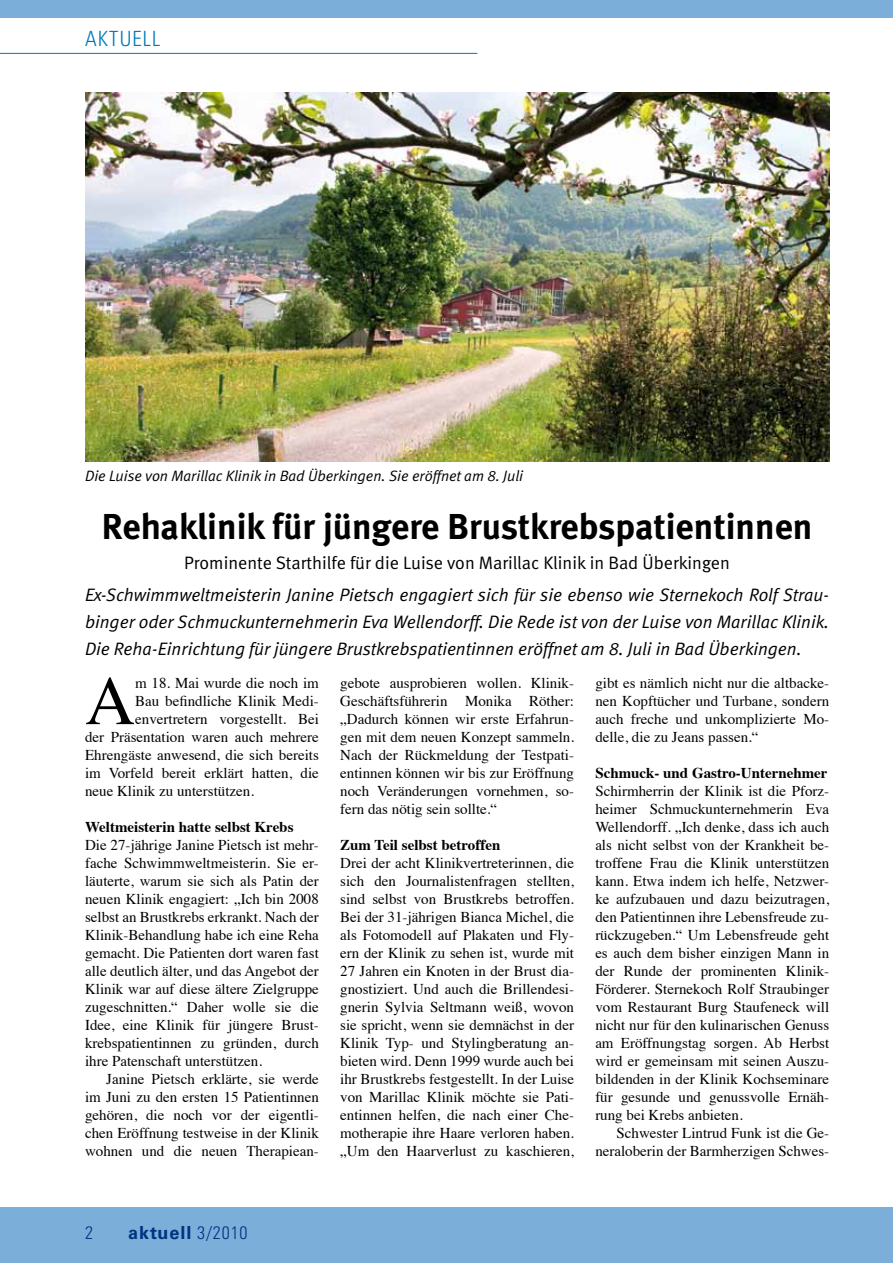
<style>
.page{position:relative;width:893px;height:1263px;background:#fff}
.page>*{position:absolute;margin:0;border:0;box-sizing:border-box;transform-origin:0 0}
.t1{font:69.45px "Times";color:#000}
.t2{font:700 36px "Meta";color:#000}
.t3{font:300 condensed 21px "Univers";letter-spacing:.05em;color:#0078bb}
.t4{font:italic 18px/27px "Meta Normal";color:#000;text-align:justify}
.t5{font:18px "Meta Normal";color:#000}
.t6{font:700 18px "Univers";letter-spacing:.05em;color:#003382}
.t7{font:300 condensed 18px "Univers";color:#003382}
.t8{font:15px/18px "Times";color:#000;text-align:justify}
.t9{font:700 15px "Times";color:#000}
.t10{font:italic 15px "Meta Normal";color:#000}
.s1{font-weight:300;font-stretch:condensed}
</style>
<div class="page">
<div style="left:0;top:1208px;width:893px;height:55px;background:#7bafda"></div>
<div style="left:0;top:0;width:893px;height:17px;background:#7bafda"></div>
<hr style="left:0;top:53px;width:477px;height:1px;background:#0078bb">
<img style="left:85px;top:93px;width:744px;height:369px">
<h3 class="t3" style="left:85px;top:26px;width:77px">AKTUELL</h3>
<p class="t10" style="left:85px;top:467px;width:440px">Die Luise von Marillac Klinik in Bad Überkingen. Sie eröffnet am 8. Juli</p>
<h2 class="t2" style="left:102px;top:505px;width:712px">Rehaklinik für jüngere Brustkrebspatientinnen</h2>
<p class="t5" style="left:184px;top:553px;width:547px">Prominente Starthilfe für die Luise von Marillac Klinik in Bad Überkingen</p>
<p class="t4" style="left:85px;top:581px;width:746px">Ex-Schwimmweltmeisterin Janine Pietsch engagiert sich für sie ebenso wie Sternekoch Rolf Strau&shy;binger oder Schmuckunternehmerin Eva Wellendorff. Die Rede ist von der Luise von Marillac Klinik.<br>Die Reha-Einrichtung für jüngere Brustkrebspatientinnen eröffnet am 8. Juli in Bad Überkingen.</p>
<h1 class="t1" style="left:85px;top:636px;width:52px">A</h1>
<p class="t8" style="left:135px;top:673px;width:185px">m 18. Mai wurde die noch im</p>
<p class="t8" style="left:135px;top:691px;width:185px">Bau befindliche Klinik Medi-</p>
<p class="t8" style="left:135px;top:709px;width:185px">envertretern vorgestellt. Bei</p>
<p class="t8" style="left:85px;top:727px;width:235px">der Präsentation waren auch mehrere</p>
<p class="t8" style="left:85px;top:745px;width:235px">Ehrengäste anwesend, die sich bereits</p>
<p class="t8" style="left:85px;top:763px;width:235px">im Vorfeld bereit erklärt hatten, die</p>
<p class="t8" style="left:85px;top:781px;width:171px">neue Klinik zu unterstützen.</p>
<p class="t9" style="left:85px;top:813px;width:210px">Weltmeisterin hatte selbst Krebs</p>
<p class="t8" style="left:85px;top:835px;width:235px">Die 27-jährige Janine Pietsch ist mehr&shy;fache Schwimmweltmeisterin. Sie er&shy;läuterte, warum sie sich als Patin der neuen Klinik engagiert: „Ich bin 2008 selbst an Brustkrebs erkrankt. Nach der Klinik-Behandlung habe ich eine Reha gemacht. Die Patienten dort waren fast alle deutlich älter, und das Angebot der Klinik war auf diese ältere Zielgruppe zugeschnitten.“ Daher wolle sie die Idee, eine Klinik für jüngere Brust&shy;krebspatientinnen zu gründen, durch ihre Patenschaft unterstützen.</p>
<p class="t8" style="left:85px;top:1069px;width:235px;text-indent:21px">Janine Pietsch erklärte, sie werde im Juni zu den ersten 15 Patientinnen gehören, die noch vor der eigentli&shy;chen Eröffnung testweise in der Klinik wohnen und die neuen Therapiean-</p>
<p class="t8" style="left:340px;top:673px;width:235px">gebote ausprobieren wollen. Klinik-Geschäftsführerin Monika Röther: „Dadurch können wir erste Erfahrun&shy;gen mit dem neuen Konzept sammeln.<br>Nach der Rückmeldung der Testpati&shy;entinnen können wir bis zur Eröffnung noch Veränderungen vornehmen, so&shy;fern das nötig sein sollte.“</p>
<p class="t9" style="left:340px;top:831px;width:162px">Zum Teil selbst betroffen</p>
<p class="t8" style="left:340px;top:853px;width:235px">Drei der acht Klinikvertreterinnen, die sich den Journalistenfragen stellten, sind selbst von Brustkrebs betroffen.<br>Bei der 31-jährigen Bianca Michel, die als Fotomodell auf Plakaten und Fly&shy;ern der Klinik zu sehen ist, wurde mit 27 Jahren ein Knoten in der Brust dia&shy;gnostiziert. Und auch die Brillendesi&shy;gnerin Sylvia Seltmann weiß, wovon sie spricht, wenn sie demnächst in der Klinik Typ- und Stylingberatung an&shy;bieten wird. Denn 1999 wurde auch bei ihr Brustkrebs festgestellt. In der Luise von Marillac Klinik möchte sie Pati&shy;entinnen helfen, die nach einer Che&shy;motherapie ihre Haare verloren haben. „Um den Haarverlust zu kaschieren,</p>
<p class="t8" style="left:595px;top:673px;width:235px">gibt es nämlich nicht nur die altbacke&shy;nen Kopftücher und Turbane, sondern auch freche und unkomplizierte Mo&shy;delle, die zu Jeans passen.“</p>
<p class="t9" style="left:595px;top:759px;width:234px">Schmuck- und Gastro-Unternehmer</p>
<p class="t8" style="left:595px;top:781px;width:235px">Schirmherrin der Klinik ist die Pforz&shy;heimer Schmuckunternehmerin Eva Wellendorff. „Ich denke, dass ich auch als nicht selbst von der Krankheit be&shy;troffene Frau die Klinik unterstützen kann. Etwa indem ich helfe, Netzwer&shy;ke aufzubauen und dazu beizutragen, den Patientinnen ihre Lebensfreude zu&shy;rückzugeben.“ Um Lebensfreude geht es auch dem bisher einzigen Mann in der Runde der prominenten Klinik-Förderer. Sternekoch Rolf Straubinger vom Restaurant Burg Staufeneck will nicht nur für den kulinarischen Genuss am Eröffnungstag sorgen. Ab Herbst wird er gemeinsam mit seinen Auszu&shy;bildenden in der Klinik Kochseminare für gesunde und genussvolle Ernäh&shy;rung bei Krebs anbieten.</p>
<p class="t8" style="left:595px;top:1123px;width:235px;text-align:right">Schwester Lintrud Funk ist die Ge&shy;neraloberin der Barmherzigen Schwes-</p>
<p class="t7" style="left:85px;top:1222px;width:9px">2</p>
<p class="t6" style="left:128px;top:1222px;width:121px">aktuell <span class="s1">3/2010</span></p>
</div>
